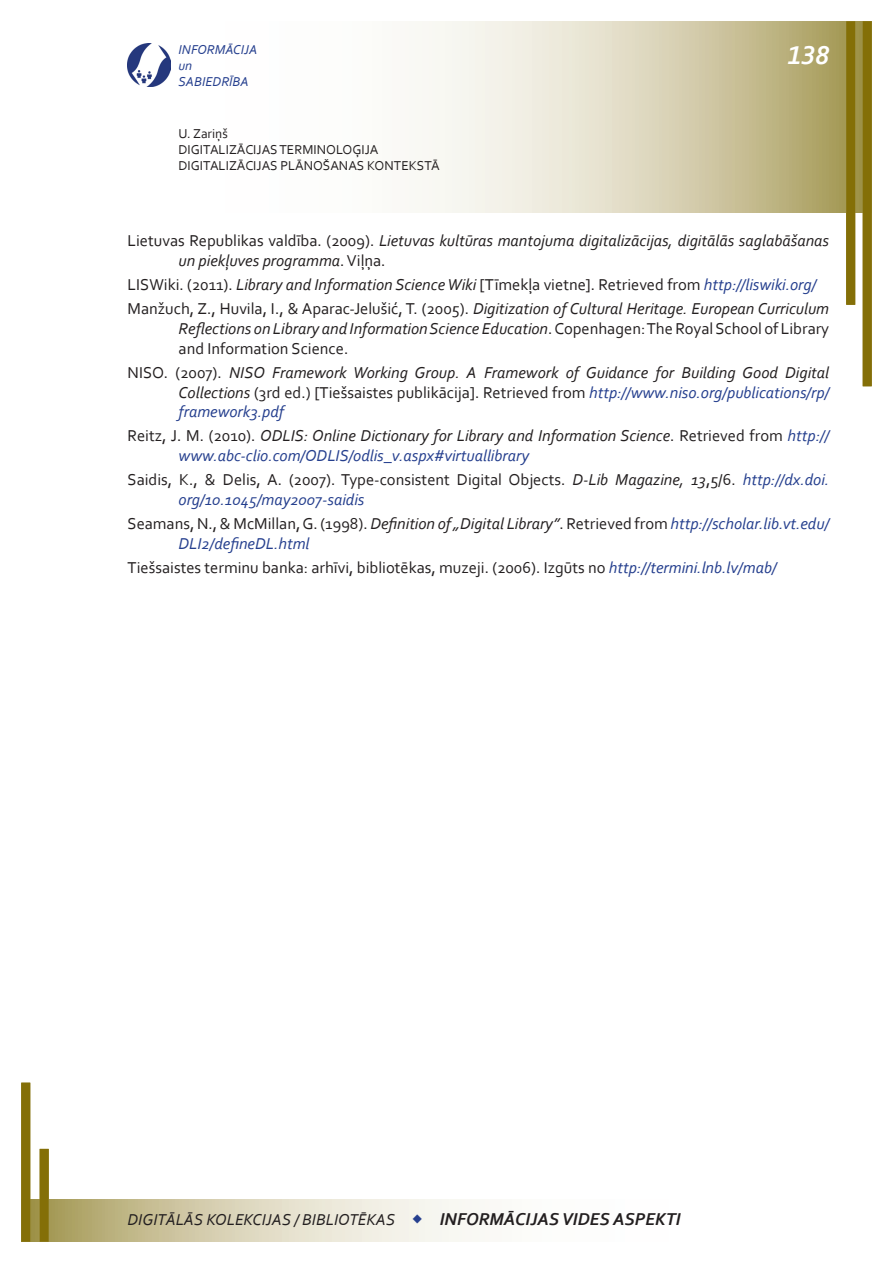
<style>
.page{position:relative;width:893px;height:1263px;background:#fff}
.page>*{position:absolute;margin:0;border:0;box-sizing:border-box;transform-origin:0 0}
.t1{font:italic 700 27px "Corbel";color:#fff}
.t2{font:italic 700 18px "Corbel";color:#231f20}
.bt_inf_avoti{font:16.5px/19.8px "Corbel";color:#231f20}
.bt_inf_avoti-2{font:italic 16.5px/19.8px "Corbel";color:#231f20}
.bt_inf_avoti-3{font:italic 16.5px/19.8px "Corbel";color:#253f8e}
.bt_left_9{font:13.5px/16.2px "Corbel";color:#231f20}
.t3{font:italic 13.5px/16.2px "Corbel";color:#253f8e}
.s1{font-style:normal}
.s2{font-style:italic}
.s3{font-style:italic;color:#253f8e}
.s4{color:#253f8e}
.s5{font-style:normal;color:#231f20}
.s6{color:#231f20}
</style>
<div class="page">
<svg style="left:127px;top:21px;width:736px;height:192px"></svg>
<svg style="left:30px;top:1199px;width:449px;height:43px;background:#d9d3b7"></svg>
<div style="left:863px;top:21px;width:9px;height:365px;background:#846f07"></div>
<div style="left:846px;top:21px;width:9px;height:284px;background:#846f07"></div>
<div style="left:21px;top:1083px;width:9px;height:159px;background:#846f07"></div>
<div style="left:40px;top:1149px;width:9px;height:93px;background:#846f07"></div>
<svg style="left:413px;top:1214px;width:9px;height:10px"></svg>
<p class="t3" style="left:179px;top:41px;width:80px">INFORMĀCIJA un<br>SABIEDRĪBA</p>
<p class="bt_left_9" style="left:179px;top:125px;width:51px">U. Zariņš</p>
<p class="bt_left_9" style="left:179px;top:141px;width:263px">DIGITALIZĀCIJAS TERMINOLOĢIJA<br>DIGITALIZĀCIJAS PLĀNOŠANAS KONTEKSTĀ</p>
<h1 class="t1" style="left:787px;top:38px;width:43px">138</h1>
<p class="bt_inf_avoti-2" style="left:179px;top:230px;width:652px;text-indent:-51px"><span class="s1">Lietuvas Republikas valdība. (2009).</span> Lietuvas kultūras mantojuma digitalizācijas, digitālās saglabāšanas un piekļuves programma<span class="s1">. Viļņa.</span></p>
<p class="bt_inf_avoti" style="left:128px;top:274px;width:690px">LISWiki. (2011). <span class="s2">Library and Information Science Wiki</span> [Tīmekļa vietne]. Retrieved from <span class="s3">http://liswiki.org/</span></p>
<p class="bt_inf_avoti" style="left:179px;top:298px;width:652px;text-align:justify;text-indent:-51px">Manžuch, Z., Huvila, I., &amp; Aparac-Jelušić, T. (2005). <span class="s2">Digitization of Cultural Heritage. European Curriculum Reflections on Library and Information Science Education</span>. Copenhagen: The Royal School of Library and Information Science.</p>
<p class="bt_inf_avoti-2" style="left:179px;top:362px;width:652px;text-align:justify;text-indent:-51px"><span class="s1">NISO. (2007).</span> NISO Framework Working Group. A Framework of Guidance for Building Good Digital Collections <span class="s1">(3rd ed.) [Tiešsaistes publikācija]. Retrieved from</span> <span class="s4">http://www.niso.org/publications/rp/ framework3.pdf</span></p>
<p class="bt_inf_avoti-3" style="left:179px;top:426px;width:652px;text-indent:-51px"><span class="s5">Reitz, J. M. (2010).</span> <span class="s6">ODLIS: Online Dictionary for Library and Information Science</span><span class="s5">. Retrieved from</span> http:// www.abc-clio.com/ODLIS/odlis_v.aspx#virtuallibrary</p>
<p class="bt_inf_avoti" style="left:179px;top:469px;width:652px;text-indent:-51px">Saidis, K., &amp; Delis, A. (2007). Type-consistent Digital Objects. <span class="s2">D-Lib Magazine, 13</span>,5/6. <span class="s3">http://dx.doi. org/10.1045/may2007-saidis</span></p>
<p class="bt_inf_avoti" style="left:179px;top:513px;width:652px;text-indent:-51px">Seamans, N., &amp; McMillan, G. (1998). <span class="s2">Definition of „Digital Library”</span>. Retrieved from <span class="s3">http://scholar.lib.vt.edu/<br>DLI2/defineDL.html</span></p>
<p class="bt_inf_avoti" style="left:128px;top:557px;width:651px">Tiešsaistes terminu banka: arhīvi, bibliotēkas, muzeji. (2006). Izgūts no <span class="s3">http://termini.lnb.lv/mab/</span></p>
<p class="bt_inf_avoti-2" style="left:128px;top:1209px;width:269px">DIGITĀLĀS KOLEKCIJAS / BIBLIOTĒKAS</p>
<p class="t2" style="left:440px;top:1208px;width:242px">INFORMĀCIJAS VIDES ASPEKTI</p>
<p class="bt_inf_avoti-2" style="left:440px;top:1209px;width:213px">INFORMĀCIJAS VIDES ASPEKTI</p>
</div>
